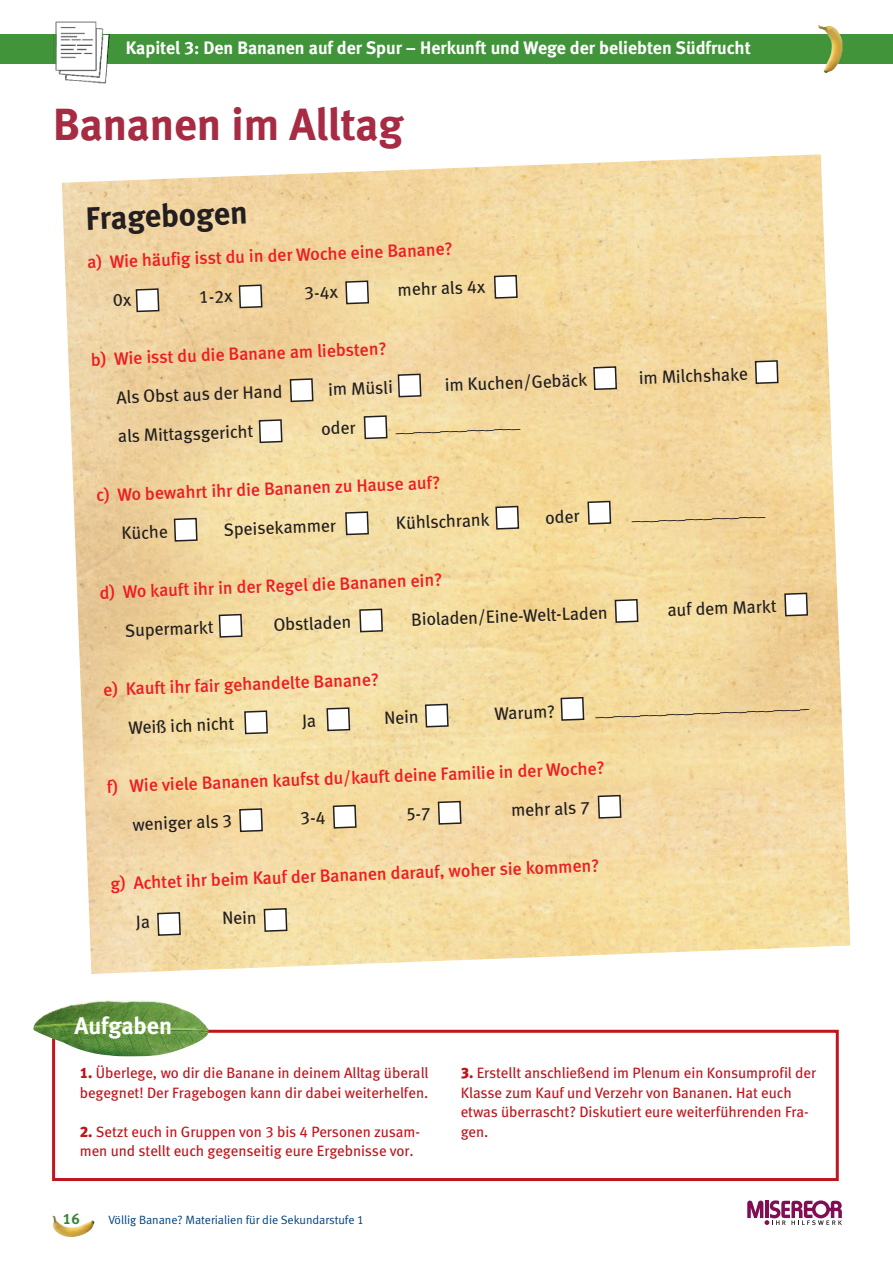
<style>
.page{position:relative;width:893px;height:1263px;background:#fff}
.page>*{position:absolute;margin:0;border:0;box-sizing:border-box;transform-origin:0 0}
.t1{font:45px "Meta Bold LF";color:#a62b43}
.t2{font:32.4px "Meta Bold LF";color:#231f20}
.t3{font:24px "Meta Bold LF";color:#fff}
.t4{font:18px "Meta Bold LF";color:#fff}
.t5{font:17.85px "Meta Medium LF";color:#ee1d23}
.t6{font:17.85px "Meta Book LF";color:#231f20}
.t7{font:15px/19.5px "Meta Book LF";color:#c0151c}
.t8{font:15px "Meta Bold LF";color:#398133}
.t9{font:12px "Meta Normal LF";color:#014081}
.s1{font-family:"Meta Black LF"}
</style>
<div class="page">
<div style="left:0;top:34px;width:893px;height:30px;background:#41943a"></div>
<img style="left:818px;top:25px;width:25px;height:48px">
<svg style="left:747px;top:1200px;width:95px;height:25px"></svg>
<img style="left:52px;top:1216px;width:42px;height:21px">
<img style="left:55px;top:64px;width:51px;height:20px">
<img style="left:55px;top:21px;width:42px;height:13px">
<img style="left:53px;top:34px;width:1px;height:29px">
<img style="left:56px;top:22px;width:53px;height:61px">
<svg style="left:238px;top:284px;width:25px;height:25px"></svg>
<svg style="left:344px;top:280px;width:26px;height:25px"></svg>
<svg style="left:493px;top:274px;width:25px;height:25px"></svg>
<svg style="left:289px;top:377px;width:25px;height:26px"></svg>
<svg style="left:397px;top:373px;width:25px;height:25px"></svg>
<svg style="left:592px;top:365px;width:26px;height:26px"></svg>
<svg style="left:754px;top:359px;width:25px;height:26px"></svg>
<svg style="left:258px;top:418px;width:25px;height:26px"></svg>
<svg style="left:363px;top:414px;width:25px;height:26px"></svg>
<svg style="left:173px;top:517px;width:25px;height:25px"></svg>
<svg style="left:344px;top:511px;width:26px;height:25px"></svg>
<svg style="left:495px;top:505px;width:25px;height:25px"></svg>
<svg style="left:587px;top:500px;width:25px;height:25px"></svg>
<svg style="left:218px;top:613px;width:25px;height:25px"></svg>
<svg style="left:358px;top:608px;width:26px;height:25px"></svg>
<svg style="left:614px;top:598px;width:25px;height:26px"></svg>
<svg style="left:783px;top:592px;width:26px;height:25px"></svg>
<svg style="left:243px;top:710px;width:26px;height:25px"></svg>
<svg style="left:326px;top:706px;width:25px;height:26px"></svg>
<svg style="left:424px;top:703px;width:25px;height:25px"></svg>
<svg style="left:560px;top:696px;width:25px;height:26px"></svg>
<svg style="left:238px;top:807px;width:26px;height:26px"></svg>
<svg style="left:332px;top:804px;width:25px;height:25px"></svg>
<svg style="left:437px;top:800px;width:25px;height:25px"></svg>
<svg style="left:597px;top:794px;width:25px;height:25px"></svg>
<svg style="left:156px;top:911px;width:26px;height:26px"></svg>
<svg style="left:263px;top:907px;width:25px;height:26px"></svg>
<div style="left:52px;top:1030px;width:787px;height:151px;border:3px solid #c0151c"></div>
<img style="left:33px;top:1000px;width:176px;height:56px">
<svg style="left:114px;top:288px;width:46px;height:25px"></svg>
<svg style="left:302px;top:715px;width:13px;height:14px"></svg>
<svg style="left:301px;top:812px;width:24px;height:13px"></svg>
<svg style="left:407px;top:808px;width:23px;height:13px"></svg>
<svg style="left:136px;top:915px;width:13px;height:15px"></svg>
<p class="t4" style="left:126px;top:42px;width:626px">Kapitel 3: Den Bananen auf der Spur – Herkunft und Wege der beliebten Südfrucht</p>
<h1 class="t1" style="left:53px;top:108px;width:352px">Bananen im Alltag</h1>
<h2 class="t2" style="left:85px;top:207px;width:163px;rotate:-2deg">Fragebogen</h2>
<p class="t5" style="left:87px;top:256px;width:367px;rotate:-2deg">a) Wie häufig isst du in der Woche eine Banane?</p>
<p class="t6" style="left:199px;top:291px;width:35px;rotate:-2deg">1-2x</p>
<p class="t6" style="left:304px;top:287px;width:35px;rotate:-2deg">3-4x</p>
<p class="t6" style="left:397px;top:283px;width:89px;rotate:-2deg">mehr als 4x</p>
<p class="t5" style="left:91px;top:353px;width:297px;rotate:-2deg">b) Wie isst du die Banane am liebsten?</p>
<p class="t6" style="left:116px;top:391px;width:168px;rotate:-2deg">Als Obst aus der Hand</p>
<p class="t6" style="left:328px;top:383px;width:66px;rotate:-2deg">im Müsli</p>
<p class="t6" style="left:445px;top:379px;width:144px;rotate:-2deg">im Kuchen/Gebäck</p>
<p class="t6" style="left:639px;top:371px;width:110px;rotate:-2deg">im Milchshake</p>
<p class="t6" style="left:118px;top:430px;width:137px;rotate:-2deg">als Mittagsgericht</p>
<p class="t6" style="left:321px;top:422px;width:36px;rotate:-2deg">oder</p>
<p class="t6" style="left:395px;top:419px;width:126px;rotate:-2deg">______________</p>
<p class="t5" style="left:96px;top:489px;width:346px;rotate:-2deg">c) Wo bewahrt ihr die Bananen zu Hause auf?</p>
<p class="t6" style="left:121px;top:527px;width:48px;rotate:-2deg">Küche</p>
<p class="t6" style="left:223px;top:523px;width:114px;rotate:-2deg">Speisekammer</p>
<p class="t6" style="left:396px;top:517px;width:95px;rotate:-2deg">Kühlschrank</p>
<p class="t6" style="left:545px;top:511px;width:36px;rotate:-2deg">oder</p>
<p class="t6" style="left:631px;top:508px;width:135px;rotate:-2deg">_______________</p>
<p class="t5" style="left:100px;top:586px;width:344px;rotate:-2deg">d) Wo kauft ihr in der Regel die Bananen ein?</p>
<p class="t6" style="left:125px;top:624px;width:90px;rotate:-2deg">Supermarkt</p>
<p class="t6" style="left:273px;top:618px;width:79px;rotate:-2deg">Obstladen</p>
<p class="t6" style="left:411px;top:613px;width:198px;rotate:-2deg">Bioladen/Eine-Welt-Laden</p>
<p class="t6" style="left:667px;top:604px;width:111px;rotate:-2deg">auf dem Markt</p>
<p class="t5" style="left:103px;top:683px;width:277px;rotate:-2deg">e) Kauft ihr fair gehandelte Banane?</p>
<p class="t6" style="left:128px;top:721px;width:107px;rotate:-2deg">Weiß ich nicht</p>
<p class="t6" style="left:384px;top:712px;width:36px;rotate:-2deg">Nein</p>
<p class="t6" style="left:494px;top:707px;width:62px;rotate:-2deg">Warum?</p>
<p class="t6" style="left:595px;top:703px;width:215px;rotate:-2deg">________________________</p>
<p class="t5" style="left:107px;top:780px;width:500px;rotate:-2deg">f) Wie viele Bananen kaufst du/kauft deine Familie in der Woche?</p>
<p class="t6" style="left:132px;top:818px;width:101px;rotate:-2deg">weniger als 3</p>
<p class="t6" style="left:511px;top:804px;width:81px;rotate:-2deg">mehr als 7</p>
<p class="t5" style="left:110px;top:877px;width:491px;rotate:-2deg">g) Achtet ihr beim Kauf der Bananen darauf, woher sie kommen?</p>
<p class="t6" style="left:222px;top:912px;width:36px;rotate:-2deg">Nein</p>
<h3 class="t3" style="left:74px;top:1017px;width:99px">Aufgaben</h3>
<p class="t7" style="left:80px;top:1064px;width:350px"><span class="s1">1.</span> Überlege, wo dir die Banane in deinem Alltag überall begegnet! Der Fragebogen kann dir dabei weiterhelfen.</p>
<p class="t7" style="left:80px;top:1123px;width:342px"><span class="s1">2.</span> Setzt euch in Gruppen von 3 bis 4 Personen zusam&shy;men und stellt euch gegenseitig eure Ergebnisse vor.</p>
<p class="t8" style="left:63px;top:1213px;width:18px">16</p>
<p class="t9" style="left:108px;top:1216px;width:257px">Völlig Banane? Materialien für die Sekundarstufe 1</p>
<p class="t7" style="left:461px;top:1064px;width:357px"><span class="s1">3.</span> Erstellt anschließend im Plenum ein Konsumprofil der Klasse zum Kauf und Verzehr von Bananen. Hat euch etwas überrascht? Diskutiert eure weiterführenden Fra&shy;gen.</p>
</div>
